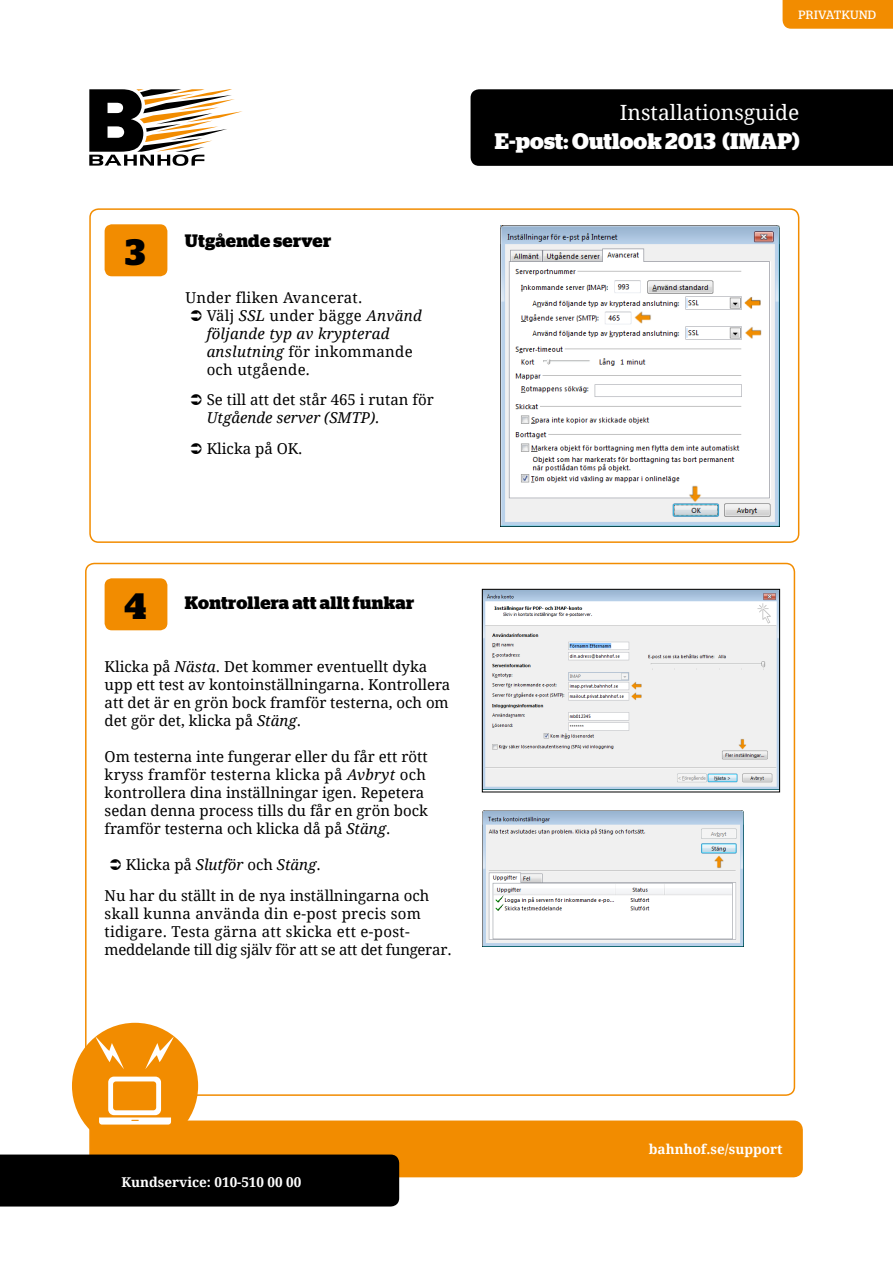
<style>
.page{position:relative;width:893px;height:1263px;background:#fff}
.page>*{position:absolute;margin:0;border:0;box-sizing:border-box;transform-origin:0 0}
.t1{font:700 36.6px "Stag";color:#000}
.t2{font:700 22.5px "Stag";letter-spacing:.01em;color:#fff}
.t3{font:21px "Droid Serif";color:#fff}
.t4{font:700 18px "Stag";letter-spacing:.015em;color:#000}
.t5{font:15px/18px "Droid Serif";color:#000}
.t6{font:15px/18px "Droid Serif";letter-spacing:.02em;color:#000}
.t7{font:italic 15px "Droid Serif";color:#000}
.t8{font:700 13.5px "Droid Serif";color:#fff}
.t9{font:12px "Stag";letter-spacing:.03em;color:#fff}
.s1{font-style:italic}
</style>
<div class="page">
<div style="left:89px;top:208px;width:710px;height:335px;border:2px solid #f28c00;border-radius:9px"></div>
<div style="left:90px;top:1121px;width:712px;height:55px;background:#f28c00;border-radius:9px"></div>
<div style="left:89px;top:1120px;width:714px;height:57px;border:2px solid #f28c00;border-radius:9px"></div>
<div style="left:0;top:1154px;width:399px;height:52px;background:#000"></div>
<div style="left:471px;top:89px;width:422px;height:77px;background:#000"></div>
<svg style="left:89px;top:89px;width:153px;height:77px"></svg>
<div style="left:105px;top:224px;width:62px;height:52px;background:#f28c00;border-radius:7px"></div>
<div style="left:105px;top:578px;width:62px;height:52px;background:#f28c00;border-radius:7px"></div>
<div style="left:72px;top:1023px;width:126px;height:126px;background:#f28c00;border-radius:50%"></div>
<svg style="left:99px;top:1076px;width:72px;height:48px"></svg>
<svg style="left:145px;top:1036px;width:29px;height:33px"></svg>
<svg style="left:95px;top:1036px;width:29px;height:33px"></svg>
<img style="left:500px;top:226px;width:280px;height:300px">
<img style="left:484px;top:591px;width:294px;height:198px">
<div style="left:482px;top:589px;width:298px;height:203px;border:1px solid #000"></div>
<img style="left:482px;top:811px;width:261px;height:136px">
<div style="left:783px;top:0;width:110px;height:29px;background:#f28c00"></div>
<h1 class="t1" style="left:125px;top:231px;width:22px">3</h1>
<p class="t4" style="left:185px;top:231px;width:148px">Utgående server</p>
<p class="t6" style="left:207px;top:288px;width:217px;text-indent:-21px">Under fliken Avancerat.<br>Välj <span class="s1">SSL</span> under bägge <span class="s1">Använd följande typ av krypterad anslutning</span> för inkommande och utgående<span class="s1">.</span></p>
<p class="t5" style="left:207px;top:391px;width:229px">Se till att det står 465 i rutan för</p>
<p class="t7" style="left:207px;top:409px;width:175px">Utgående server (SMTP).</p>
<p class="t5" style="left:207px;top:440px;width:97px">Klicka på OK.</p>
<p class="t9" style="left:798px;top:7px;width:79px">PRIVATKUND</p>
<h3 class="t3" style="left:620px;top:101px;width:181px">Installationsguide</h3>
<h2 class="t2" style="left:495px;top:128px;width:306px">E-post: Outlook 2013 (IMAP)</h2>
<h1 class="t1" style="left:124px;top:585px;width:23px">4</h1>
<p class="t4" style="left:185px;top:592px;width:231px">Kontrollera att allt funkar</p>
<p class="t5" style="left:105px;top:658px;width:347px">Klicka på <span class="s1">Nästa</span>. Det kommer eventuellt dyka upp ett test av kontoinställningarna. Kontrollera att det är en grön bock framför testerna, och om det gör det, klicka på <span class="s1">Stäng</span>.</p>
<p class="t5" style="left:105px;top:748px;width:325px">Om testerna inte fungerar eller du får ett rött kryss framför testerna klicka på <span class="s1">Avbryt</span> och kontrollera dina inställningar igen. Repetera sedan denna process tills du får en grön bock framför testerna och klicka då på <span class="s1">Stäng</span>.</p>
<p class="t5" style="left:105px;top:850px;width:326px;line-height:30.8px;text-indent:21px">Klicka på <span class="s1">Slutför</span> och <span class="s1">Stäng</span>.<br>Nu har du ställt in de nya inställningarna och</p>
<p class="t6" style="left:105px;top:905px;width:349px">skall kunna använda din e-post precis som tidigare. Testa gärna att skicka ett e-post&shy;meddelande till dig själv för att se att det fungerar.</p>
<p class="t8" style="left:121px;top:1174px;width:181px">Kundservice: 010-510 00 00</p>
<p class="t8" style="left:649px;top:1141px;width:135px">bahnhof.se/support</p>
</div>
